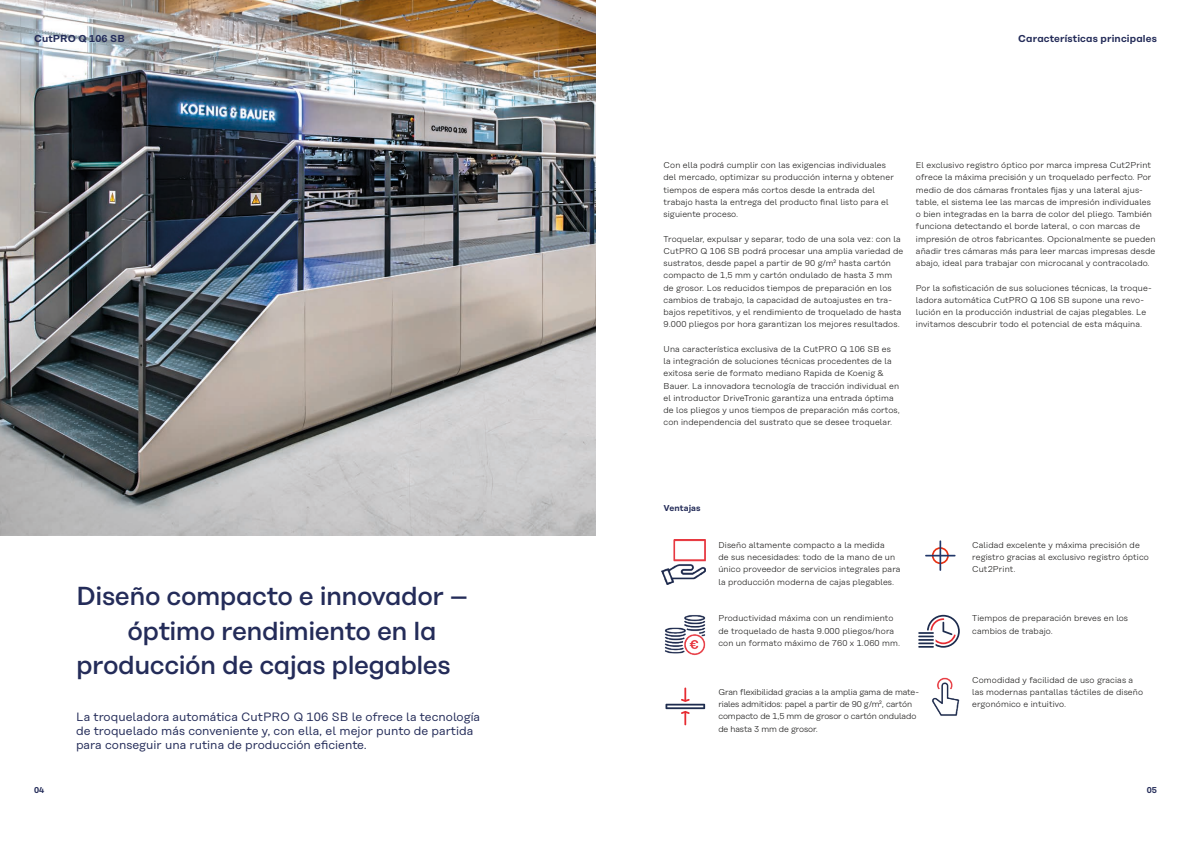
<style>
.page{position:relative;width:1191px;height:842px;background:#fff}
.page>*{position:absolute;margin:0;border:0;box-sizing:border-box;transform-origin:0 0}
.t1{font:500 26px "Koenig&Bauer H";letter-spacing:-.02em;color:#242c59}
.t2{font:12px/13.8px "Koenig&Bauer T";color:#242c59}
.t3{font:600 10px "Koenig&Bauer H";letter-spacing:.015em;color:#242c59}
.t4{font:300 8.5px/12.2px "Koenig&Bauer T";letter-spacing:.015em;color:#1b1a19}
.t5{font:300 8.5px/12.2px "Koenig&Bauer T";letter-spacing:-.01em;color:#1b1a19}
.t6{font:600 8.5px "Koenig&Bauer T";letter-spacing:.015em;color:#242c59}
.t7{font:600 8.5px "Koenig&Bauer H";color:#242c59}
</style>
<div class="page">
<img style="left:0;top:0;width:595px;height:536px">
<svg style="left:925px;top:540px;width:30px;height:31px"></svg>
<img style="left:661px;top:540px;width:44px;height:44px">
<img style="left:664px;top:615px;width:42px;height:41px">
<svg style="left:665px;top:687px;width:40px;height:38px"></svg>
<svg style="left:918px;top:615px;width:41px;height:33px"></svg>
<img style="left:932px;top:677px;width:28px;height:39px">
<p class="t3" style="left:34px;top:33px;width:92px">CutPRO Q 106 SB</p>
<p class="t3" style="left:1018px;top:33px;width:140px">Características principales</p>
<h1 class="t1" style="left:76px;top:581px;width:393px">Diseño compacto e innovador –</h1>
<h1 class="t1" style="left:128px;top:616px;width:310px">óptimo rendimiento en la</h1>
<h1 class="t1" style="left:76px;top:650px;width:376px">producción de cajas plegables</h1>
<h2 class="t2" style="left:76px;top:710px;width:405px">La troqueladora automática CutPRO Q 106 SB le ofrece la tecnología de troquelado más conveniente y, con ella, el mejor punto de partida para conseguir una rutina de producción eficiente.</h2>
<p class="t4" style="left:663px;top:159px;width:232px">Con ella podrá cumplir con las exigencias individuales del mercado, optimizar su producción interna y obtener tiempos de espera más cortos desde la entrada del trabajo hasta la entrega del producto final listo para el siguiente proceso.</p>
<p class="t4" style="left:663px;top:233px;width:241px">Troquelar, expulsar y separar, todo de una sola vez: con la CutPRO Q 106 SB podrá procesar una amplia variedad de sustratos, desde papel a partir de 90 g/m² hasta cartón compacto de 1,5 mm y cartón ondulado de hasta 3 mm de grosor. Los reducidos tiempos de preparación en los cambios de trabajo, la capacidad de autoajustes en tra&shy;bajos repetitivos, y el rendimiento de troquelado de hasta 9.000 pliegos por hora garantizan los mejores resultados.</p>
<p class="t4" style="left:663px;top:343px;width:238px">Una característica exclusiva de la CutPRO Q 106 SB es la integración de soluciones técnicas procedentes de la exitosa serie de formato mediano Rapida de Koenig &amp; Bauer. La innovadora tecnología de tracción individual en el introductor DriveTronic garantiza una entrada óptima de los pliegos y unos tiempos de preparación más cortos, con independencia del sustrato que se desee troquelar.</p>
<p class="t4" style="left:916px;top:159px;width:241px">El exclusivo registro óptico por marca impresa Cut2Print ofrece la máxima precisión y un troquelado perfecto. Por medio de dos cámaras frontales fijas y una lateral ajus&shy;table, el sistema lee las marcas de impresión individuales o bien integradas en la barra de color del pliego. También funciona detectando el borde lateral, o con marcas de impresión de otros fabricantes. Opcionalmente se pueden añadir tres cámaras más para leer marcas impresas desde abajo, ideal para trabajar con microcanal y contracolado.</p>
<p class="t4" style="left:916px;top:281px;width:237px">Por la sofisticación de sus soluciones técnicas, la troque&shy;ladora automática CutPRO Q 106 SB supone una revo&shy;lución en la producción industrial de cajas plegables. Le invitamos descubrir todo el potencial de esta máquina.</p>
<p class="t6" style="left:663px;top:503px;width:39px">Ventajas</p>
<p class="t4" style="left:718px;top:539px;width:183px">Diseño altamente compacto a la medida<br>de sus necesidades: todo de la mano de un único proveedor de servicios integrales para la producción moderna de cajas plegables.</p>
<p class="t4" style="left:718px;top:612px;width:183px">Productividad máxima con un rendimiento de troquelado de hasta 9.000 pliegos/hora con un formato máximo de 760 x 1.060 mm.</p>
<p class="t4" style="left:972px;top:539px;width:178px">Calidad excelente y máxima precisión de registro gracias al exclusivo registro óptico<br>Cut2Print.</p>
<p class="t4" style="left:972px;top:612px;width:157px">Tiempos de preparación breves en los cambios de trabajo.</p>
<p class="t5" style="left:718px;top:686px;width:202px">Gran flexibilidad gracias a la amplia gama de mate&shy;riales admitidos: papel a partir de 90 g/m², cartón compacto de 1,5 mm de grosor o cartón ondulado de hasta 3 mm de grosor.</p>
<p class="t4" style="left:972px;top:673px;width:172px">Comodidad y facilidad de uso gracias a las modernas pantallas táctiles de diseño ergonómico e intuitivo.</p>
<p class="t7" style="left:34px;top:785px;width:12px">04</p>
<p class="t7" style="left:1146px;top:785px;width:12px">05</p>
</div>
